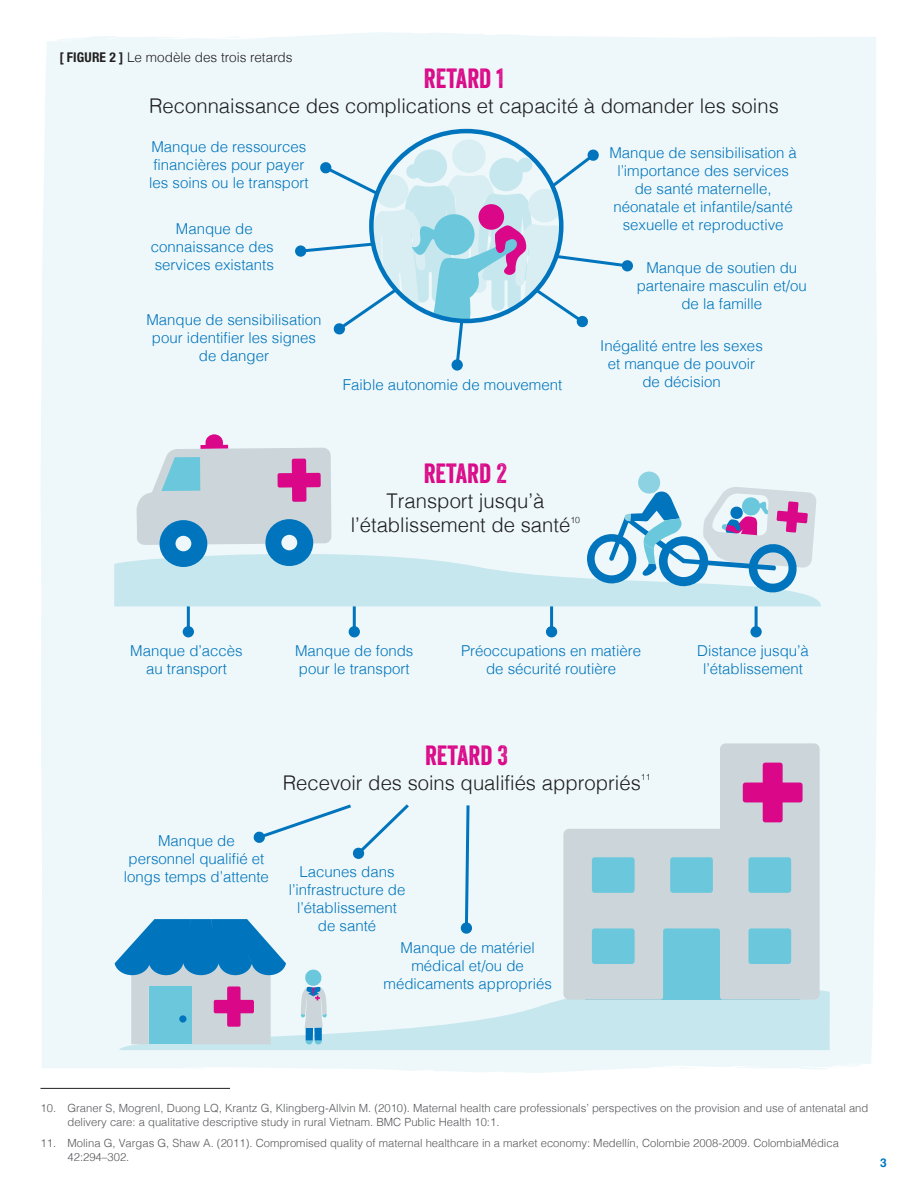
<style>
.page{position:relative;width:918px;height:1188px;background:#fff}
.page>*{position:absolute;margin:0;border:0;box-sizing:border-box;transform-origin:0 0}
.t1{font:27px "Veneer";color:#ea098b}
.t2{font:300 20.25px/24.3px "Helvetica";color:#221f20;text-align:center}
.t3{font:300 15px/18px "Helvetica";color:#0078c0;text-align:center}
.t4{font:300 13.5px "Helvetica";color:#221f20}
.t5{font:700 12px "Helvetica";color:#0078c0}
.t6{font:300 11.25px/14.2px "Helvetica";color:#57585b}
.t7{font:300 8.7px "Helvetica";color:#221f20}
.s1{font-family:"Helvetica Neue";font-weight:700;font-stretch:condensed}
</style>
<div class="page">
<div style="left:41px;top:32px;width:836px;height:1041px;background:#eef8fa"></div>
<svg style="left:463px;top:802px;width:8px;height:122px"></svg>
<div style="left:461px;top:922px;width:11px;height:12px;background:#0078c0;border-radius:50%"></div>
<svg style="left:253px;top:801px;width:159px;height:59px;background:#ddeef5"></svg>
<svg style="left:621px;top:260px;width:12px;height:12px"></svg>
<svg style="left:451px;top:359px;width:12px;height:12px"></svg>
<svg style="left:295px;top:245px;width:12px;height:12px"></svg>
<hr style="left:187px;top:599px;width:3px;height:33px;background:#0078c0">
<div style="left:183px;top:626px;width:11px;height:11px;background:#0078c0;border-radius:50%"></div>
<hr style="left:353px;top:599px;width:3px;height:33px;background:#0078c0">
<div style="left:349px;top:626px;width:11px;height:11px;background:#0078c0;border-radius:50%"></div>
<hr style="left:550px;top:599px;width:3px;height:33px;background:#0078c0">
<div style="left:546px;top:626px;width:11px;height:11px;background:#0078c0;border-radius:50%"></div>
<hr style="left:755px;top:599px;width:3px;height:33px;background:#0078c0">
<div style="left:750px;top:626px;width:12px;height:11px;background:#0078c0;border-radius:50%"></div>
<svg style="left:119px;top:968px;width:711px;height:82px;background:#d5edf2"></svg>
<svg style="left:115px;top:919px;width:171px;height:125px;background:#80afd2"></svg>
<svg style="left:563px;top:743px;width:257px;height:257px;background:#c1dae0"></svg>
<svg style="left:743px;top:763px;width:60px;height:59px;background:#d363ac"></svg>
<svg style="left:297px;top:137px;width:334px;height:232px;background:#d4e8f1"></svg>
<div style="left:369px;top:129px;width:195px;height:194px;border:4px solid #0078c0;border-radius:50%"></div>
<svg style="left:301px;top:968px;width:26px;height:76px;background:#accedf"></svg>
<svg style="left:114px;top:434px;width:707px;height:172px;background:#cee1ec"></svg>
<hr style="left:40px;top:1088px;width:190px;height:1px;background:#221f20">
<p class="t4" style="left:59px;top:46px;width:235px"><span class="s1">[ FIGURE 2 ]</span> Le modèle des trois retards</p>
<h1 class="t1" style="left:424px;top:62px;width:82px">RETARD 1</h1>
<h2 class="t2" style="left:149px;top:92px;width:631px">Reconnaissance des complications et capacité à domander les soins</h2>
<p class="t3" style="left:149px;top:137px;width:161px;text-align:left">Manque de ressources financières pour payer les soins ou le transport</p>
<p class="t3" style="left:151px;top:218px;width:124px">Manque de connaissance des services existants</p>
<p class="t3" style="left:609px;top:142px;width:189px">Manque de sensibilisation à l’importance des services de santé maternelle, néonatale et infantile/santé sexuelle et reproductive</p>
<p class="t3" style="left:637px;top:258px;width:172px">Manque de soutien du partenaire masculin et/ou de la famille</p>
<p class="t3" style="left:600px;top:336px;width:164px">Inégalité entre les sexes et manque de pouvoir de décision</p>
<p class="t3" style="left:146px;top:309px;width:177px">Manque de sensibilisation pour identifier les signes de danger</p>
<p class="t3" style="left:343px;top:375px;width:221px">Faible autonomie de mouvement</p>
<h1 class="t1" style="left:424px;top:457px;width:85px">RETARD 2</h1>
<h2 class="t2" style="left:351px;top:487px;width:221px">Transport jusqu’à l’établissement de santé</h2>
<p class="t7" style="left:570px;top:512px;width:11px">10</p>
<p class="t3" style="left:130px;top:641px;width:114px">Manque d’accès au transport</p>
<p class="t3" style="left:295px;top:641px;width:120px;text-align:left">Manque de fonds pour le transport</p>
<p class="t3" style="left:461px;top:641px;width:182px">Préoccupations en matière de sécurité routière</p>
<p class="t3" style="left:697px;top:641px;width:113px">Distance jusqu’à l’établissement</p>
<h1 class="t1" style="left:425px;top:739px;width:85px">RETARD 3</h1>
<h2 class="t2" style="left:283px;top:769px;width:360px">Recevoir des soins qualifiés appropriés</h2>
<p class="t7" style="left:641px;top:770px;width:11px">11</p>
<p class="t3" style="left:124px;top:830px;width:147px">Manque de personnel qualifié et longs temps d’attente</p>
<p class="t3" style="left:289px;top:861px;width:118px">Lacunes dans l’infrastructure de l’établissement de santé</p>
<p class="t3" style="left:384px;top:938px;width:170px">Manque de matériel médical et/ou de médicaments appropriés</p>
<p class="t6" style="left:68px;top:1100px;width:802px;text-indent:-27px">10. Graner S, MogrenI, Duong LQ, Krantz G, Klingberg-Allvin M. (2010). Maternal health care professionals’ perspectives on the provision and use of antenatal and delivery care: a qualitative descriptive study in rural Vietnam. BMC Public Health 10:1.</p>
<p class="t6" style="left:68px;top:1135px;width:773px;text-indent:-27px">11. Molina G, Vargas G, Shaw A. (2011). Compromised quality of maternal healthcare in a market economy: Medellín, Colombie 2008-2009. ColombiaMédica<br>42:294–302.</p>
<p class="t5" style="left:880px;top:1153px;width:8px">3</p>
</div>
